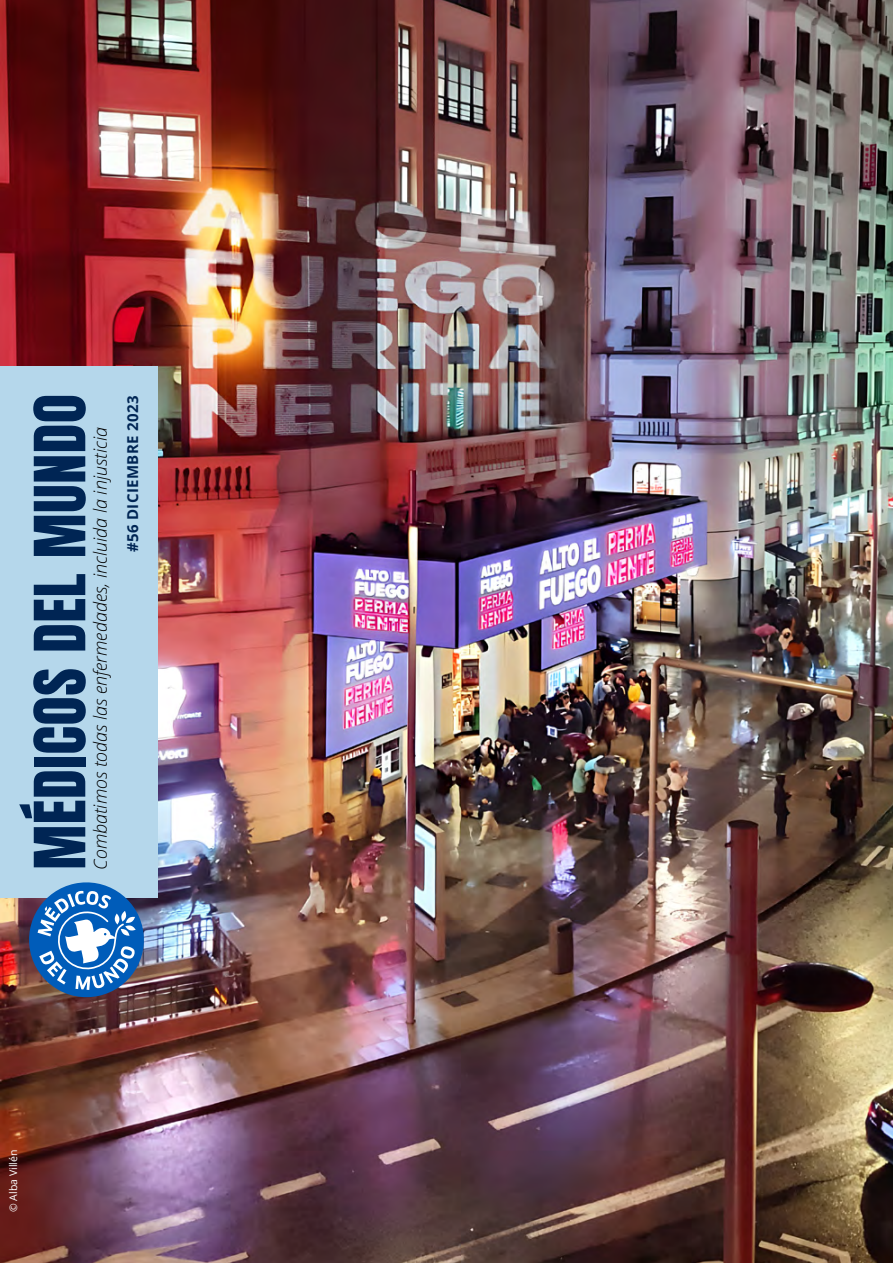
<style>
.page{position:relative;width:893px;height:1263px;background:#fff}
.page>*{position:absolute;margin:0;border:0;box-sizing:border-box;transform-origin:0 0}
.t1{font:60px "Anton";letter-spacing:.01em;color:#002554}
.t2{font:italic 300 18px "Open Sans";color:#000}
.t3{font:700 15px "Open Sans";letter-spacing:.025em;color:#002554}
.t4{font:10.5px "Open Sans";color:#fff}
</style>
<div class="page">
<img style="left:0;top:0;width:893px;height:1263px">
<div style="left:0;top:366px;width:157px;height:531px;background:#b5d7eb"></div>
<svg style="left:24px;top:882px;width:125px;height:120px"></svg>
<h1 class="t1" style="left:29px;top:870px;width:477px;rotate:-90deg">MÉDICOS DEL MUNDO</h1>
<p class="t2" style="left:88px;top:870px;width:444px;rotate:-90deg">Combatimos todas las enfermedades, incluida la injusticia</p>
<p class="t3" style="left:122px;top:552px;width:158px;rotate:-90deg">#56 DICIEMBRE 2023</p>
<p class="t4" style="left:6px;top:1212px;width:64px;rotate:-90deg">© Alba Villén</p>
</div>
